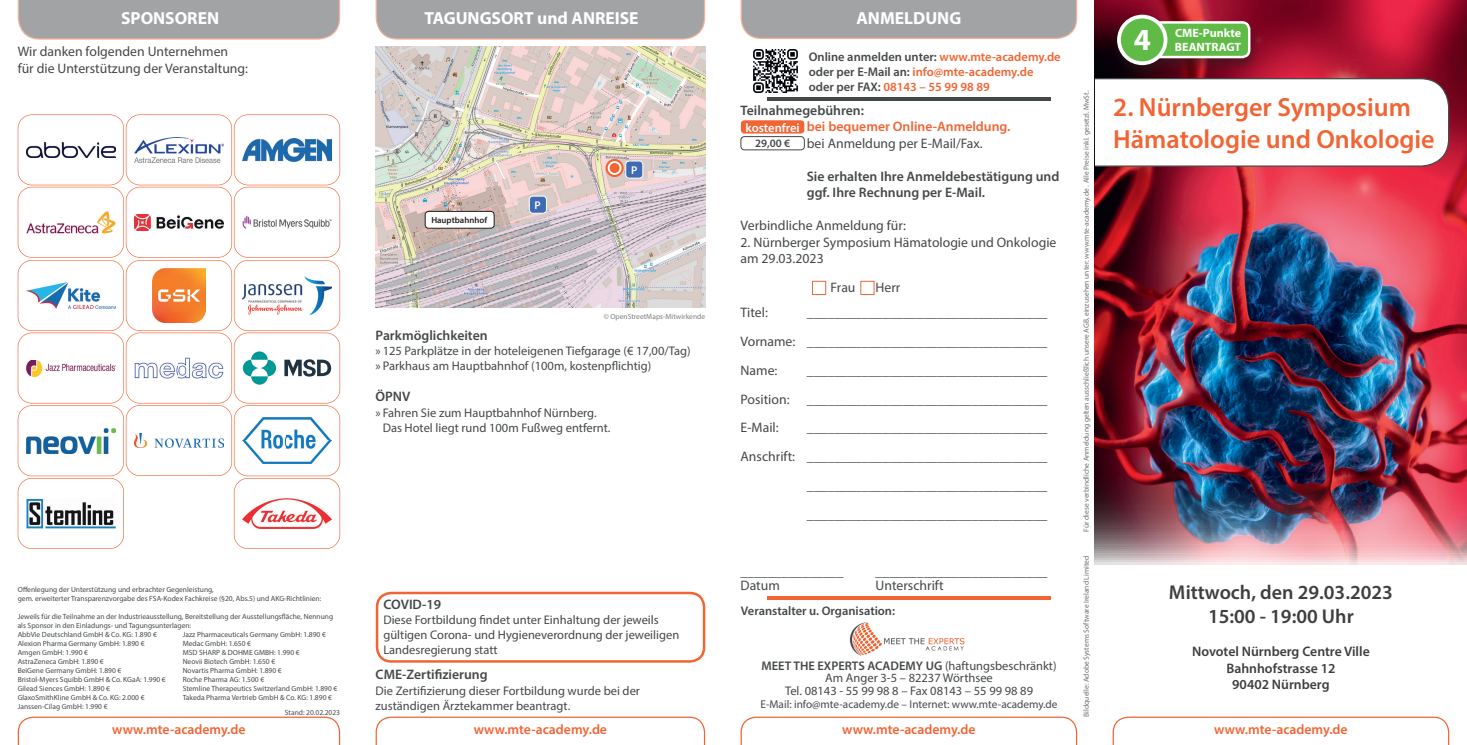
<style>
.page{position:relative;width:1467px;height:745px;background:#fff}
.page>*{position:absolute;margin:0;border:0;box-sizing:border-box;transform-origin:0 0}
.t1{font:700 30.75px "Myriad Pro";color:#fff}
.t2{font:600 26.25px/31.5px "Myriad Pro";color:#f26433}
.t3{font:600 20px/24px "Myriad Pro";color:#3e3e3f;text-align:center}
.t4{font:700 17.5px "Myriad Pro";color:#fff}
.t5{font:13.75px/28.8px "Myriad Pro";color:#454849}
.t6{font:600 13.75px/16.5px "Myriad Pro";color:#454849}
.t7{font:600 13.75px "Myriad Pro";color:#f26433}
.t8{font:600 13.75px/16.5px "Myriad Pro";color:#3e3e3f;text-align:center}
.t9{font:12.5px/15px "Myriad Pro";color:#454849}
.t10{font:600 12.5px/15px "Myriad Pro";color:#f26433}
.t11{font:600 12.5px "Myriad Pro";color:#454849}
.t12{font:600 12.5px "Myriad Pro";color:#fff}
.t13{font:700 12.12px "Myriad Pro";color:#fff}
.t14{font:11.25px "Myriad Pro";color:#454849}
.t15{font:600 11.25px "Myriad Pro";color:#454849}
.t16{font:600 11.25px "Myriad Pro";color:#fff}
.t17{font:600 8.75px "Myriad Pro";color:#231f20}
.t18{font:7.5px/9px "Myriad Pro";color:#454849}
.t19{font:7.5px "Myriad Pro";color:#6e6d6f}
.t20{font:7.5px "Myriad Pro";color:#7e7e7f}
.s1{color:#454849}
.s2{font-weight:600}
</style>
<div class="page">
<svg style="left:17px;top:716px;width:324px;height:28px"></svg>
<svg style="left:375px;top:716px;width:331px;height:28px"></svg>
<svg style="left:740px;top:716px;width:338px;height:28px"></svg>
<svg style="left:1112px;top:716px;width:338px;height:28px"></svg>
<svg style="left:740px;top:0;width:338px;height:39px;background:#a6a5a5"></svg>
<svg style="left:375px;top:0;width:331px;height:40px;background:#a7a6a6"></svg>
<svg style="left:17px;top:0;width:324px;height:40px;background:#a7a6a6"></svg>
<img style="left:376px;top:46px;width:329px;height:262px">
<img style="left:1095px;top:0;width:372px;height:563px">
<hr style="left:767px;top:97px;width:284px;height:4px;background:#454849">
<hr style="left:767px;top:596px;width:284px;height:4px;background:#f26433">
<img style="left:850px;top:622px;width:115px;height:34px">
<div style="left:1111px;top:14px;width:148px;height:65px;background:#231f20;opacity:.45"></div>
<svg style="left:1155px;top:20px;width:97px;height:39px;background:#7bb961"></svg>
<div style="left:1119px;top:17px;width:47px;height:46px;background:#60bb46;border-radius:50%"></div>
<div style="left:1117px;top:15px;width:50px;height:50px;border:4px solid #fff;border-radius:50%"></div>
<div style="left:812px;top:280px;width:14px;height:15px;background:#fff;border:1px solid #f26433"></div>
<div style="left:860px;top:280px;width:14px;height:15px;background:#fff;border:1px solid #f26433"></div>
<div style="left:741px;top:120px;width:63px;height:13px;background:#f26433;border-radius:4px"></div>
<div style="left:741px;top:136px;width:64px;height:14px;border:1px solid #454849;border-radius:4px"></div>
<div style="left:376px;top:591px;width:329px;height:71px;border:2px solid #f26433;border-radius:14px"></div>
<img style="left:753px;top:49px;width:45px;height:44px">
<svg style="left:1094px;top:77px;width:356px;height:90px"></svg>
<div style="left:425px;top:211px;width:69px;height:17px;background:#fff;border-radius:4px"></div>
<div style="left:425px;top:211px;width:69px;height:17px;border:1px solid #231f20;border-radius:4px"></div>
<svg style="left:607px;top:160px;width:16px;height:16px"></svg>
<div style="left:606px;top:159px;width:18px;height:18px;border:2px solid #f26433;border-radius:50%"></div>
<div style="left:610px;top:163px;width:10px;height:10px;background:#f26433;border-radius:50%"></div>
<div style="left:529px;top:196px;width:17px;height:17px;background:#406ab4;border-radius:4px"></div>
<div style="left:529px;top:196px;width:18px;height:17px;border:1px solid #fff;border-radius:4px"></div>
<div style="left:626px;top:161px;width:17px;height:17px;background:#406ab4;border-radius:4px"></div>
<div style="left:625px;top:161px;width:18px;height:17px;border:1px solid #fff;border-radius:4px"></div>
<svg style="left:18px;top:114px;width:322px;height:434px"></svg>
<img style="left:243px;top:498px;width:88px;height:30px">
<h3 class="t4" style="left:121px;top:6px;width:100px">SPONSOREN</h3>
<h3 class="t4" style="left:424px;top:6px;width:216px">TAGUNGSORT und ANREISE</h3>
<h3 class="t4" style="left:856px;top:6px;width:106px">ANMELDUNG</h3>
<h3 class="t5" style="left:18px;top:43px;width:232px;line-height:16.5px">Wir danken folgenden Unternehmen<br>für die Unterstützung der Veranstaltung:</h3>
<p class="t18" style="left:18px;top:584px;width:305px">Offenlegung der Unterstützung und erbrachter Gegenleistung,<br>gem. erweiterter Transparenzvorgabe des FSA-Kodex Fachkreise (§20, Abs.5) und AKG-Richtlinien:</p>
<p class="t18" style="left:18px;top:611px;width:317px">Jeweils für die Teilnahme an der Industrieausstellung, Bereitstellung der Ausstellungsfläche, Nennung als Sponsor in den Einladungs- und Tagungsunterlagen:<br>AbbVie Deutschland GmbH &amp; Co. KG: 1.890 €<br>Alexion Pharma Germany GmbH: 1.890 €<br>Amgen GmbH: 1.990 €<br>AstraZeneca GmbH: 1.890 €<br>BeiGene Germany GmbH: 1.890 €<br>Bristol-Myers Squibb GmbH &amp; Co. KGaA: 1.990 €<br>Gilead Siences GmbH: 1.890 €<br>GlaxoSmithKline GmbH &amp; Co. KG: 2.000 €<br>Janssen-Cilag GmbH: 1.990 €</p>
<p class="t18" style="left:183px;top:629px;width:156px">Jazz Pharmaceuticals Germany GmbH: 1.890 € Medac GmbH: 1.650 €<br>MSD SHARP &amp; DOHME GMBH: 1.990 €<br>Neovii Biotech GmbH: 1.650 €<br>Novartis Pharma GmbH: 1.890 €<br>Roche Pharma AG: 1.500 €<br>Stemline Therapeutics Switzerland GmbH: 1.890 € Takeda Pharma Vertrieb GmbH &amp; Co. KG: 1.890 €</p>
<p class="t18" style="left:285px;top:707px;width:57px">Stand: 20.02.2023</p>
<p class="t17" style="left:431px;top:214px;width:57px">Hauptbahnhof</p>
<h3 class="t16" style="left:535px;top:198px;width:8px">P</h3>
<h3 class="t16" style="left:631px;top:163px;width:8px">P</h3>
<p class="t20" style="left:604px;top:311px;width:103px">© OpenStreetMaps-Mitwirkende</p>
<h3 class="t6" style="left:376px;top:326px;width:114px">Parkmöglichkeiten</h3>
<h3 class="t9" style="left:376px;top:343px;width:317px">» 125 Parkplätze in der hoteleigenen Tiefgarage (€ 17,00/Tag) » Parkhaus am Hauptbahnhof (100m, kostenpflichtig)</h3>
<h3 class="t6" style="left:376px;top:388px;width:36px">ÖPNV</h3>
<h3 class="t9" style="left:383px;top:404px;width:229px;text-indent:-7px">» Fahren Sie zum Hauptbahnhof Nürnberg.<br>Das Hotel liegt rund 100m Fußweg entfernt.</h3>
<h3 class="t6" style="left:383px;top:595px;width:59px">COVID-19</h3>
<h3 class="t9" style="left:383px;top:612px;width:297px">Diese Fortbildung findet unter Einhaltung der jeweils gültigen Corona- und Hygieneverordnung der jeweiligen<br>Landesregierung statt</h3>
<h3 class="t6" style="left:376px;top:665px;width:114px">CME-Zertifizierung</h3>
<h3 class="t9" style="left:376px;top:682px;width:266px">Die Zertifizierung dieser Fortbildung wurde bei der zuständigen Ärztekammer beantragt.</h3>
<h3 class="t10" style="left:809px;top:49px;width:254px"><span class="s1">Online anmelden unter:</span> www.mte-academy.de <span class="s1">oder per E-Mail an:</span> info@mte-academy.de <span class="s1">oder per FAX:</span> 08143 – 55 99 98 89</h3>
<h3 class="t6" style="left:741px;top:101px;width:125px">Teilnahmegebühren:</h3>
<h3 class="t7" style="left:807px;top:118px;width:205px">bei bequemer Online-Anmeldung.</h3>
<h3 class="t5" style="left:807px;top:128px;width:177px">bei Anmeldung per E-Mail/Fax.</h3>
<h3 class="t6" style="left:807px;top:167px;width:254px">Sie erhalten Ihre Anmeldebestätigung und ggf. Ihre Rechnung per E-Mail.</h3>
<h3 class="t5" style="left:741px;top:211px;width:167px">Verbindliche Anmeldung für:</h3>
<h3 class="t5" style="left:741px;top:233px;width:317px;line-height:16.5px">2. Nürnberger Symposium Hämatologie und Onkologie am 29.03.2023</h3>
<h3 class="t5" style="left:831px;top:273px;width:26px">Frau</h3>
<h3 class="t5" style="left:876px;top:273px;width:26px">Herr</h3>
<h3 class="t5" style="left:741px;top:298px;width:29px">Titel:</h3>
<h3 class="t5" style="left:741px;top:298px;width:308px;text-align:justify;text-indent:66px">___________________________________ Vorname: ___________________________________ Name:</h3>
<h3 class="t5" style="left:807px;top:355px;width:242px">___________________________________</h3>
<h3 class="t5" style="left:741px;top:384px;width:50px">Position:<br>E-Mail:</h3>
<h3 class="t5" style="left:741px;top:413px;width:308px;text-align:right">___________________________________<br>Anschrift: ___________________________________ ___________________________________</h3>
<h3 class="t12" style="left:745px;top:119px;width:56px">kostenfrei</h3>
<h3 class="t15" style="left:755px;top:136px;width:37px">29,00 €</h3>
<h3 class="t5" style="left:741px;top:556px;width:105px">_______________</h3>
<h3 class="t5" style="left:876px;top:556px;width:173px">_________________________</h3>
<h3 class="t5" style="left:741px;top:570px;width:41px">Datum</h3>
<h3 class="t5" style="left:876px;top:570px;width:70px">Unterschrift</h3>
<h3 class="t11" style="left:741px;top:602px;width:156px">Veranstalter u. Organisation:</h3>
<h3 class="t9" style="left:762px;top:658px;width:297px;line-height:12.5px;text-align:center"><span class="s2">MEET THE EXPERTS ACADEMY UG</span> (haftungsbeschränkt)<br>Am Anger 3-5 – 82237 Wörthsee<br>Tel. 08143 - 55 99 98 8 – Fax 08143 – 55 99 98 89</h3>
<h3 class="t14" style="left:760px;top:697px;width:299px">E-Mail: info@mte-academy.de – Internet: www.mte-academy.de</h3>
<p class="t19" style="left:1082px;top:531px;width:442px;rotate:-90deg">Für diese verbindliche Anmeldung gelten ausschließlich unsere AGB, einzusehen unter: www.mte-academy.de . Alle Preise inkl. gesetzl. MwSt.</p>
<p class="t19" style="left:1082px;top:716px;width:162px;rotate:-90deg">Bildquelle: Adobe Systems Software Ireland Limited</p>
<h1 class="t1" style="left:1134px;top:19px;width:19px">4</h1>
<h3 class="t13" style="left:1175px;top:25px;width:67px">CME-Punkte</h3>
<h3 class="t13" style="left:1175px;top:39px;width:68px">BEANTRAGT</h3>
<h2 class="t2" style="left:1113px;top:91px;width:323px">2. Nürnberger Symposium<br>Hämatologie und Onkologie</h2>
<h3 class="t3" style="left:1169px;top:579px;width:226px">Mittwoch, den 29.03.2023<br>15:00 - 19:00 Uhr</h3>
<h3 class="t8" style="left:1192px;top:642px;width:179px">Novotel Nürnberg Centre Ville<br>Bahnhofstrasse 12<br>90402 Nürnberg</h3>
<h3 class="t7" style="left:112px;top:720px;width:135px">www.mte-academy.de</h3>
<h3 class="t7" style="left:474px;top:720px;width:135px">www.mte-academy.de</h3>
<h3 class="t7" style="left:842px;top:720px;width:135px">www.mte-academy.de</h3>
<h3 class="t7" style="left:1214px;top:720px;width:135px">www.mte-academy.de</h3>
</div>
